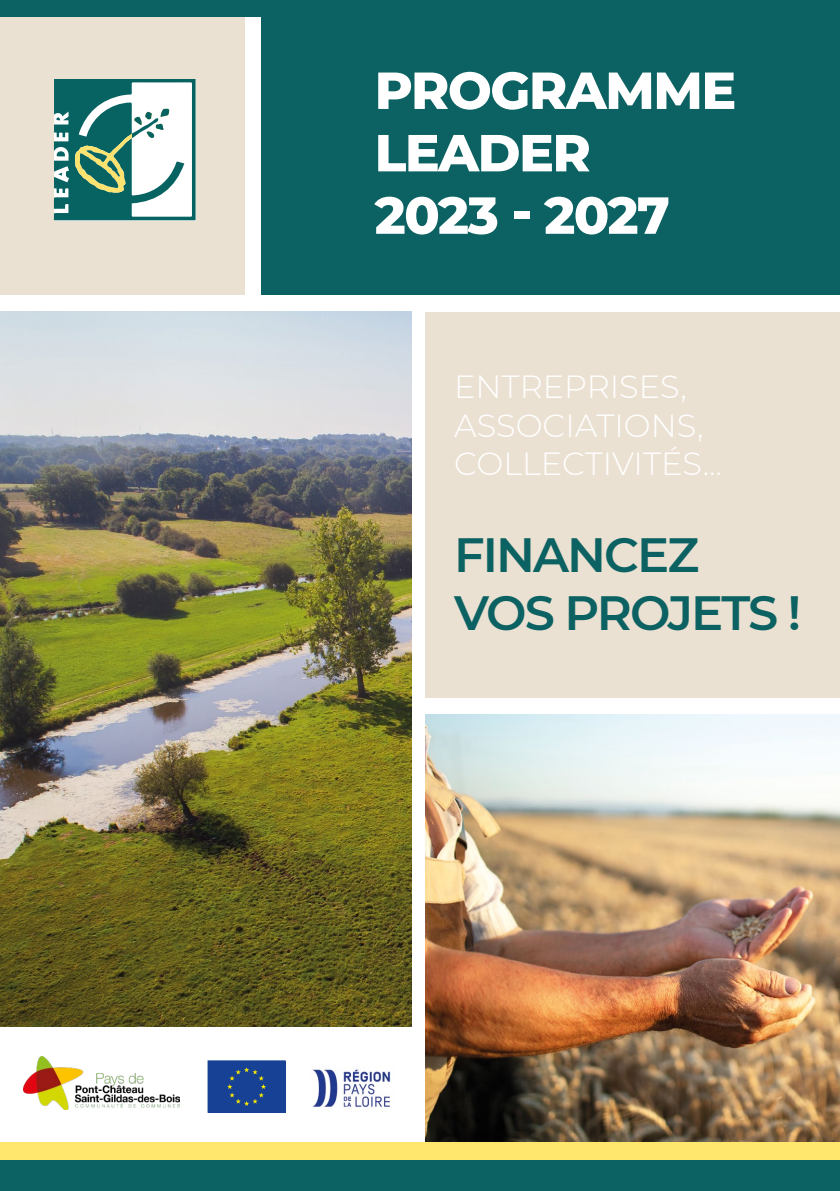
<style>
.page{position:relative;width:840px;height:1191px;background:#fff}
.page>*{position:absolute;margin:0;border:0;box-sizing:border-box;transform-origin:0 0}
.t1{font:800 52px/62.4px "Montserrat";letter-spacing:-.03em;color:#fff}
.t2{font:600 48px/57.6px "Montserrat";letter-spacing:-.04em;color:#0c6262}
.t3{font:300 32px/38.4px "Montserrat";color:#fff}
</style>
<div class="page">
<img style="left:0;top:312px;width:411px;height:714px">
<div style="left:425px;top:312px;width:414px;height:385px;background:#ebe1d2"></div>
<img style="left:425px;top:714px;width:414px;height:429px">
<div style="left:261px;top:0;width:578px;height:295px;background:#0c6262"></div>
<div style="left:0;top:17px;width:244px;height:278px;background:#ebe1d2"></div>
<div style="left:0;top:1143px;width:839px;height:48px;background:#0c6262"></div>
<div style="left:0;top:1143px;width:839px;height:17px;background:#ffe66c"></div>
<div style="left:0;top:0;width:839px;height:16px;background:#0c6262"></div>
<svg style="left:54px;top:79px;width:141px;height:141px;background:#7daca6"></svg>
<img style="left:24px;top:1056px;width:156px;height:53px">
<img style="left:312px;top:1069px;width:79px;height:39px">
<div style="left:208px;top:1060px;width:77px;height:52px;background:#164194"></div>
<div style="left:208px;top:1060px;width:77px;height:52px;border:1px solid #164194"></div>
<svg style="left:227px;top:1067px;width:39px;height:39px"></svg>
<h1 class="t1" style="left:374px;top:56px;width:363px">PROGRAMME<br>LEADER<br>2023 - 2027</h1>
<p class="t3" style="left:454px;top:366px;width:269px">ENTREPRISES,<br>ASSOCIATIONS,<br>COLLECTIVITÉS...</p>
<h2 class="t2" style="left:454px;top:524px;width:348px">FINANCEZ<br>VOS PROJETS !</h2>
</div>
